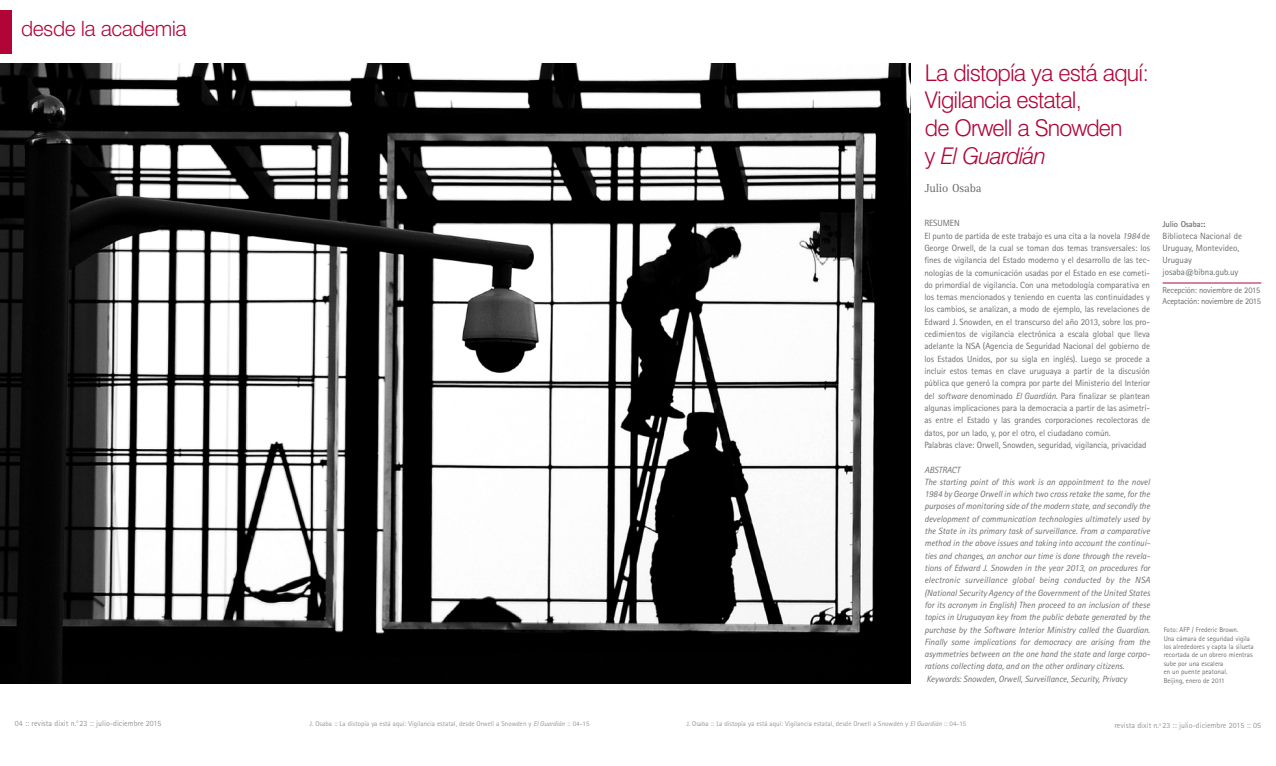
<style>
.page{position:relative;width:1276px;height:766px;background:#fff}
.page>*{position:absolute;margin:0;border:0;box-sizing:border-box;transform-origin:0 0}
.t1{font:300 23px/27.6px "Swiss 721 BT";letter-spacing:-.035em;color:#b30437}
.t2{font:300 21px "Swiss 721 BT";letter-spacing:-.025em;color:#b30437}
.t3{font:12px "Rotis Serif";letter-spacing:-.01em;color:#6c6d70}
.t4{font:9px/12.3px "Rotis Sans Serif";letter-spacing:-.01em;color:#6c6d70}
.t5{font:italic 9px/12.3px "Rotis Sans Serif";letter-spacing:-.005em;color:#6c6d70}
.t6{font:8.5px/10.2px "Rotis Sans Serif";letter-spacing:-.03em;color:#6c6d70}
.t7{font:700 8.5px "Rotis Sans Serif";letter-spacing:-.015em;color:#6c6d70}
.t8{font:8px "Rotis Sans Serif";color:#939598}
.t9{font:7px "Rotis Sans Serif";color:#939598}
.t10{font:7px/8.4px "Rotis Sans Serif";color:#6c6d70}
.s1{font-style:italic}
</style>
<div class="page">
<img style="left:0;top:64px;width:910px;height:619px">
<hr style="left:1162px;top:282px;width:99px;height:1px;background:#b30437">
<div style="left:0;top:10px;width:12px;height:43px;background:#b30437"></div>
<h2 class="t2" style="left:21px;top:16px;width:167px">desde la academia</h2>
<h1 class="t1" style="left:925px;top:59px;width:226px">La distopía ya está aquí:<br>Vigilancia estatal,<br>de Orwell a Snowden<br>y <span class="s1">El Guardián</span></h1>
<h3 class="t3" style="left:924px;top:183px;width:59px">Julio Osaba</h3>
<p class="t4" style="left:924px;top:218px;width:227px">RESUMEN<br>El punto de partida de este trabajo es una cita a la novela <span class="s1">1984</span> de George Orwell, de la cual se toman dos temas transversales: los fines de vigilancia del Estado moderno y el desarrollo de las tec&shy;nologías de la comunicación usadas por el Estado en ese cometi&shy;do primordial de vigilancia. Con una metodología comparativa en los temas mencionados y teniendo en cuenta las continuidades y los cambios, se analizan, a modo de ejemplo, las revelaciones de Edward J. Snowden, en el transcurso del año 2013, sobre los pro&shy;cedimientos de vigilancia electrónica a escala global que lleva adelante la NSA (Agencia de Seguridad Nacional del gobierno de los Estados Unidos, por su sigla en inglés). Luego se procede a incluir estos temas en clave uruguaya a partir de la discusión pública que generó la compra por parte del Ministerio del Interior del <span class="s1">software</span> denominado <span class="s1">El Guardián</span>. Para finalizar se plantean algunas implicaciones para la democracia a partir de las asimetrí&shy;as entre el Estado y las grandes corporaciones recolectoras de datos, por un lado, y, por el otro, el ciudadano común.<br>Palabras clave: Orwell, Snowden, seguridad, vigilancia, privacidad</p>
<p class="t5" style="left:924px;top:464px;width:227px">ABSTRACT<br>The starting point of this work is an appointment to the novel 1984 by George Orwell in which two cross retake the same, for the purposes of monitoring side of the modern state, and secondly the development of communication technologies ultimately used by the State in its primary task of surveillance. From a comparative method in the above issues and taking into account the continui&shy;ties and changes, an anchor our time is done through the revela&shy;tions of Edward J. Snowden in the year 2013, on procedures for electronic surveillance global being conducted by the NSA (National Security Agency of the Government of the United States for its acronym in English) Then proceed to an inclusion of these topics in Uruguayan key from the public debate generated by the purchase by the Software Interior Ministry called the Guardian.<br>Finally some implications for democracy are arising from the asymmetries between on the one hand the state and large corpo&shy;rations collecting data, and on the other ordinary citizens.<br>Keywords: Snowden, Orwell, Surveillance, Security, Privacy</p>
<p class="t7" style="left:1162px;top:221px;width:44px">Julio Osaba::</p>
<p class="t4" style="left:1162px;top:231px;width:81px;line-height:12px">Biblioteca Nacional de<br>Uruguay, Montevideo,<br>Uruguay josaba@bibna.gub.uy</p>
<p class="t6" style="left:1162px;top:286px;width:100px">Recepción: noviembre de 2015<br>Aceptación: noviembre de 2015</p>
<p class="t10" style="left:1163px;top:626px;width:92px">Foto: AFP / Frederic Brown.<br>Una cámara de seguridad vigila los alrededores y capta la silueta recortada de un obrero mientras sube por una escalera<br>en un puente peatonal.<br>Beijing, enero de 2011</p>
<p class="t8" style="left:15px;top:720px;width:148px">04 :: revista dixit n.<sup>0</sup> 23 :: julio-diciembre 2015</p>
<p class="t8" style="left:1114px;top:722px;width:148px">revista dixit n.<sup>0</sup> 23 :: julio-diciembre 2015 :: 05</p>
<p class="t9" style="left:309px;top:720px;width:281px">J. Osaba :: La distopía ya está aquí: Vigilancia estatal, desde Orwell a Snowden y <span class="s1">El Guardián</span> :: 04-15</p>
<p class="t9" style="left:686px;top:720px;width:281px">J. Osaba :: La distopía ya está aquí: Vigilancia estatal, desde Orwell a Snowden y <span class="s1">El Guardián</span> :: 04-15</p>
</div>
